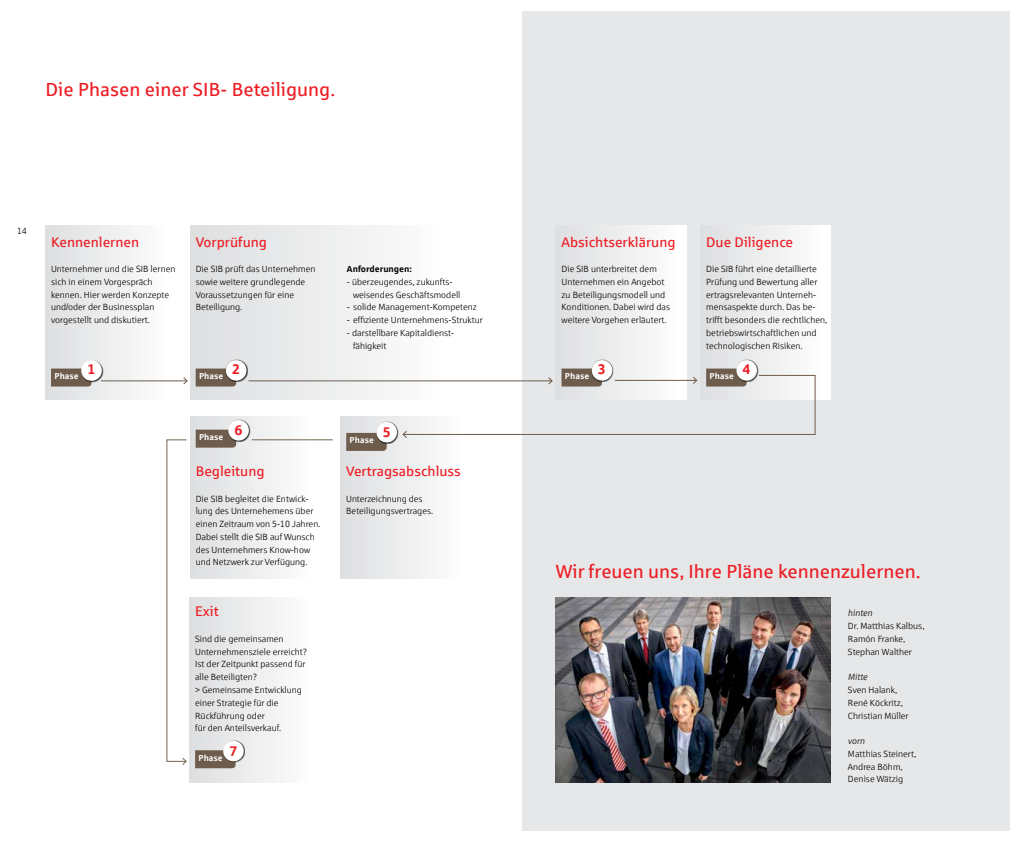
<style>
.page{position:relative;width:1021px;height:842px;background:#fff}
.page>*{position:absolute;margin:0;border:0;box-sizing:border-box;transform-origin:0 0}
.t1{font:19px "Sparkasse Rg";color:#ed1d24}
.t2{font:14px "Sparkasse Rg";color:#ed1d24}
.t3{font:700 14px "Sparkasse Rg";color:#ed1d24}
.t4{font:9px/12.8px "Sparkasse Lt";color:#000}
.t5{font:italic 9px "Sparkasse Lt";color:#000}
.t6{font:700 8.9px "Sparkasse Rg";color:#000}
.t7{font:700 8.6px "Sparkasse Rg";color:#fff}
</style>
<div class="page">
<div style="left:522px;top:11px;width:487px;height:820px;background:#e6e7e8"></div>
<img style="left:556px;top:598px;width:275px;height:184px">
<div style="left:45px;top:225px;width:131px;height:175px;background:linear-gradient(to right,#dddee0,#fff)"></div>
<svg style="left:51px;top:369px;width:40px;height:18px"></svg>
<div style="left:81px;top:360px;width:22px;height:22px;background:#000;opacity:.75"></div>
<div style="left:81px;top:360px;width:21px;height:21px;background:#fff;border-radius:50%"></div>
<div style="left:190px;top:225px;width:275px;height:175px;background:linear-gradient(to right,#dddee0,#fff)"></div>
<svg style="left:196px;top:369px;width:40px;height:18px"></svg>
<div style="left:225px;top:360px;width:23px;height:22px;background:#000;opacity:.75"></div>
<div style="left:226px;top:360px;width:20px;height:21px;background:#fff;border-radius:50%"></div>
<div style="left:340px;top:417px;width:131px;height:161px;background:linear-gradient(to right,#dddee0,#fff)"></div>
<svg style="left:346px;top:433px;width:41px;height:18px"></svg>
<div style="left:376px;top:421px;width:22px;height:23px;background:#000;opacity:.75"></div>
<div style="left:376px;top:422px;width:21px;height:20px;background:#fff;border-radius:50%"></div>
<div style="left:190px;top:417px;width:130px;height:161px;background:linear-gradient(to right,#dddedf,#fefefd)"></div>
<svg style="left:196px;top:430px;width:40px;height:18px"></svg>
<div style="left:228px;top:420px;width:22px;height:22px;background:#000;opacity:.75"></div>
<div style="left:228px;top:420px;width:21px;height:20px;background:#fff;border-radius:50%"></div>
<div style="left:189px;top:598px;width:131px;height:184px;background:linear-gradient(to right,#dddedf,#fff)"></div>
<svg style="left:195px;top:750px;width:40px;height:18px"></svg>
<div style="left:223px;top:740px;width:22px;height:23px;background:#000;opacity:.75"></div>
<div style="left:223px;top:741px;width:21px;height:20px;background:#fff;border-radius:50%"></div>
<hr style="left:101px;top:381px;width:86px;height:1px;background:#6e5c4d">
<svg style="left:183px;top:377px;width:5px;height:8px"></svg>
<div style="left:556px;top:225px;width:130px;height:175px;background:linear-gradient(to right,#dddee0,#fff)"></div>
<div style="left:591px;top:360px;width:22px;height:22px;background:#000;opacity:.75"></div>
<div style="left:591px;top:360px;width:21px;height:21px;background:#fff;border-radius:50%"></div>
<div style="left:700px;top:225px;width:130px;height:175px;background:linear-gradient(to right,#dddee0,#fff)"></div>
<div style="left:736px;top:360px;width:22px;height:22px;background:#000;opacity:.75"></div>
<div style="left:736px;top:360px;width:21px;height:21px;background:#fff;border-radius:50%"></div>
<hr style="left:252px;top:440px;width:81px;height:1px;background:#746551">
<svg style="left:166px;top:439px;width:21px;height:326px"></svg>
<hr style="left:248px;top:381px;width:304px;height:1px;background:#6e5c4d">
<svg style="left:402px;top:369px;width:413px;height:69px"></svg>
<h1 class="t1" style="left:45px;top:77px;width:291px">Die Phasen einer SIB- Beteiligung.</h1>
<p class="t4" style="left:17px;top:224px;width:11px">14</p>
<h2 class="t2" style="left:51px;top:233px;width:90px">Kennenlernen</h2>
<p class="t4" style="left:51px;top:262px;width:126px">Unternehmer und die SIB lernen sich in einem Vorgespräch kennen. Hier werden Konzepte und/oder der Businessplan vorgestellt und diskutiert.</p>
<p class="t7" style="left:54px;top:371px;width:43px">Phase <sup>1</sup></p>
<h2 class="t2" style="left:196px;top:233px;width:73px">Vorprüfung</h2>
<p class="t4" style="left:196px;top:262px;width:121px">Die SIB prüft das Unternehmen sowie weitere grundlegende<br>Voraussetzungen für eine<br>Beteiligung.</p>
<p class="t7" style="left:199px;top:371px;width:43px">Phase <sup>2</sup></p>
<p class="t7" style="left:199px;top:432px;width:45px">Phase <sup>6</sup></p>
<h2 class="t2" style="left:196px;top:463px;width:70px">Begleitung</h2>
<p class="t4" style="left:196px;top:492px;width:126px">Die SIB begleitet die Entwick&shy;lung des Unternehemens über einen Zeitraum von 5-10 Jahren.<br>Dabei stellt die SIB auf Wunsch des Unternehmers Know-how und Netzwerk zur Verfügung.</p>
<h2 class="t2" style="left:195px;top:603px;width:25px">Exit</h2>
<p class="t4" style="left:195px;top:632px;width:114px">Sind die gemeinsamen<br>Unternehmensziele erreicht?<br>Ist der Zeitpunkt passend für alle Beteiligten?<br>&gt; Gemeinsame Entwicklung einer Strategie für die<br>Rückführung oder<br>für den Anteilsverkauf.</p>
<p class="t7" style="left:198px;top:752px;width:41px">Phase <sup>7</sup></p>
<p class="t6" style="left:347px;top:263px;width:66px">Anforderungen:</p>
<p class="t4" style="left:353px;top:275px;width:109px;text-indent:-6px">- überzeugendes, zukunfts&shy;weisendes Geschäftsmodell</p>
<p class="t4" style="left:347px;top:301px;width:131px">- solide Management-Kompetenz</p>
<p class="t4" style="left:347px;top:313px;width:137px">- effiziente Unternehmens-Struktur</p>
<p class="t4" style="left:353px;top:326px;width:103px;text-indent:-6px">- darstellbare Kapitaldienst&shy;fähigkeit</p>
<h2 class="t3" style="left:383px;top:423px;width:10px">5</h2>
<h2 class="t2" style="left:346px;top:463px;width:116px">Vertragsabschluss</h2>
<p class="t4" style="left:346px;top:492px;width:88px">Unterzeichnung des<br>Beteiligungsvertrages.</p>
<p class="t7" style="left:349px;top:435px;width:26px">Phase</p>
<h2 class="t2" style="left:561px;top:233px;width:115px">Absichtserklärung</h2>
<p class="t4" style="left:561px;top:262px;width:110px">Die SIB unterbreitet dem<br>Unternehmen ein Angebot zu Beteiligungsmodell und<br>Konditionen. Dabei wird das weitere Vorgehen erläutert.</p>
<p class="t7" style="left:565px;top:371px;width:43px">Phase <sup>3</sup></p>
<h2 class="t2" style="left:706px;top:233px;width:88px">Due Diligence</h2>
<p class="t4" style="left:706px;top:262px;width:122px">Die SIB führt eine detaillierte<br>Prüfung und Bewertung aller ertragsrelevanten Unterneh&shy;mensaspekte durch. Das be&shy;trifft besonders die rechtlichen, betriebswirtschaftlichen und technologischen Risiken.</p>
<p class="t7" style="left:709px;top:371px;width:43px">Phase <sup>4</sup></p>
<h1 class="t1" style="left:556px;top:559px;width:366px">Wir freuen uns, Ihre Pläne kennenzulernen.</h1>
<p class="t5" style="left:848px;top:608px;width:26px">hinten</p>
<p class="t4" style="left:848px;top:619px;width:78px">Dr. Matthias Kalbus,<br>Ramón Franke,<br>Stephan Walther</p>
<p class="t5" style="left:848px;top:672px;width:21px">Mitte</p>
<p class="t4" style="left:848px;top:683px;width:62px">Sven Halank,<br>René Köckritz,<br>Christian Müller</p>
<p class="t5" style="left:848px;top:735px;width:18px">vorn</p>
<p class="t4" style="left:848px;top:747px;width:70px">Matthias Steinert,<br>Andrea Böhm,<br>Denise Wätzig</p>
</div>
